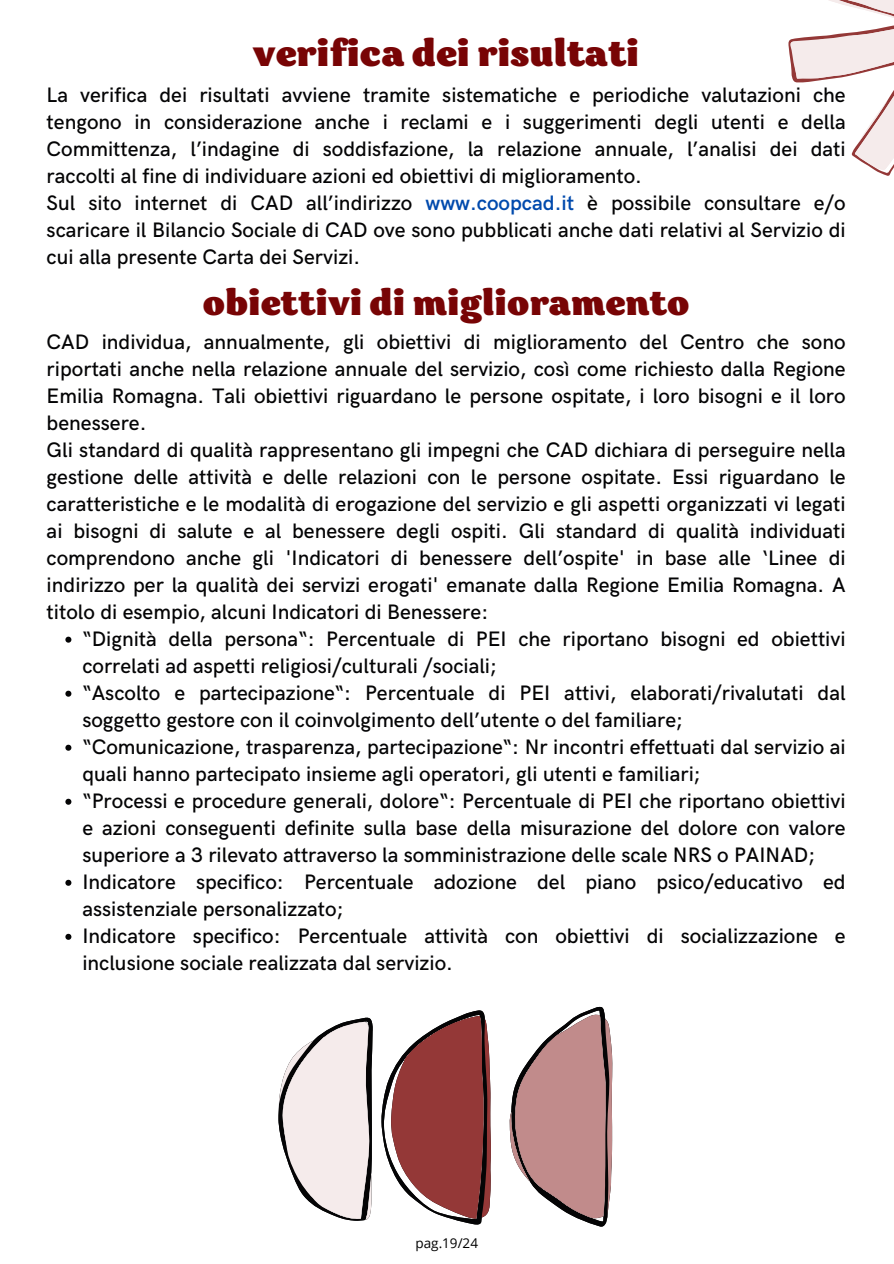
<style>
.page{position:relative;width:894px;height:1264px;background:#fff}
.page>*{position:absolute;margin:0;border:0;box-sizing:border-box;transform-origin:0 0}
.t1{font:900 37.5px "Garbata";color:#780405}
.t2{font:900 36px "Garbata";color:#780405}
.t3{font:500 21px/27px "HK Grotesk";color:#040405}
.t4{font:13.5px "Open Sans";color:#000}
.s1{font-weight:600;color:#004aad}
</style>
<div class="page">
<svg style="left:65px;top:636px;width:6px;height:6px"></svg>
<svg style="left:65px;top:690px;width:6px;height:6px"></svg>
<svg style="left:65px;top:744px;width:6px;height:6px"></svg>
<svg style="left:65px;top:798px;width:6px;height:6px"></svg>
<svg style="left:65px;top:879px;width:6px;height:6px"></svg>
<svg style="left:65px;top:933px;width:6px;height:6px"></svg>
<svg style="left:788px;top:0;width:105px;height:176px"></svg>
<svg style="left:349px;top:1006px;width:259px;height:221px"></svg>
<svg style="left:278px;top:1018px;width:100px;height:202px"></svg>
<svg style="left:387px;top:1012px;width:110px;height:207px"></svg>
<svg style="left:505px;top:1010px;width:108px;height:208px"></svg>
<p class="t1" style="left:253px;top:40px;width:388px">verifica dei risultati</p>
<p class="t3" style="left:47px;top:82px;width:800px">La verifica dei risultati avviene tramite sistematiche e periodiche valutazioni che tengono in considerazione anche i reclami e i suggerimenti degli utenti e della Committenza, l’indagine di soddisfazione, la relazione annuale, l’analisi dei dati raccolti al fine di individuare azioni ed obiettivi di miglioramento.<br>Sul sito internet di CAD all’indirizzo <span class="s1">www.coopcad.it</span> è possibile consultare e/o scaricare il Bilancio Sociale di CAD ove sono pubblicati anche dati relativi al Servizio di cui alla presente Carta dei Servizi.</p>
<h1 class="t2" style="left:203px;top:289px;width:487px">obiettivi di miglioramento</h1>
<h1 class="t3" style="left:47px;top:329px;width:800px">CAD individua, annualmente, gli obiettivi di miglioramento del Centro che sono riportati anche nella relazione annuale del servizio, così come richiesto dalla Regione Emilia Romagna. Tali obiettivi riguardano le persone ospitate, i loro bisogni e il loro benessere.<br>Gli standard di qualità rappresentano gli impegni che CAD dichiara di perseguire nella gestione delle attività e delle relazioni con le persone ospitate. Essi riguardano le caratteristiche e le modalità di erogazione del servizio e gli aspetti organizzati vi legati ai bisogni di salute e al benessere degli ospiti. Gli standard di qualità individuati comprendono anche gli 'Indicatori di benessere dell’ospite' in base alle ‘Linee di indirizzo per la qualità dei servizi erogati' emanate dalla Regione Emilia Romagna. A titolo di esempio, alcuni Indicatori di Benessere:</h1>
<h1 class="t3" style="left:82px;top:626px;width:764px">“Dignità della persona“: Percentuale di PEI che riportano bisogni ed obiettivi correlati ad aspetti religiosi/culturali /sociali;</h1>
<p class="t3" style="left:82px;top:680px;width:764px">“Ascolto e partecipazione“: Percentuale di PEI attivi, elaborati/rivalutati dal soggetto gestore con il coinvolgimento dell’utente o del familiare;</p>
<p class="t3" style="left:82px;top:734px;width:764px">“Comunicazione, trasparenza, partecipazione“: Nr incontri effettuati dal servizio ai quali hanno partecipato insieme agli operatori, gli utenti e familiari;</p>
<p class="t3" style="left:82px;top:788px;width:764px;text-align:justify">“Processi e procedure generali, dolore“: Percentuale di PEI che riportano obiettivi e azioni conseguenti definite sulla base della misurazione del dolore con valore superiore a 3 rilevato attraverso la somministrazione delle scale NRS o PAINAD;</p>
<p class="t3" style="left:82px;top:869px;width:764px">Indicatore specifico: Percentuale adozione del piano psico/educativo ed assistenziale personalizzato;</p>
<p class="t3" style="left:82px;top:923px;width:764px">Indicatore specifico: Percentuale attività con obiettivi di socializzazione e inclusione sociale realizzata dal servizio.</p>
<p class="t4" style="left:415px;top:1233px;width:64px">pag.19/24</p>
</div>
